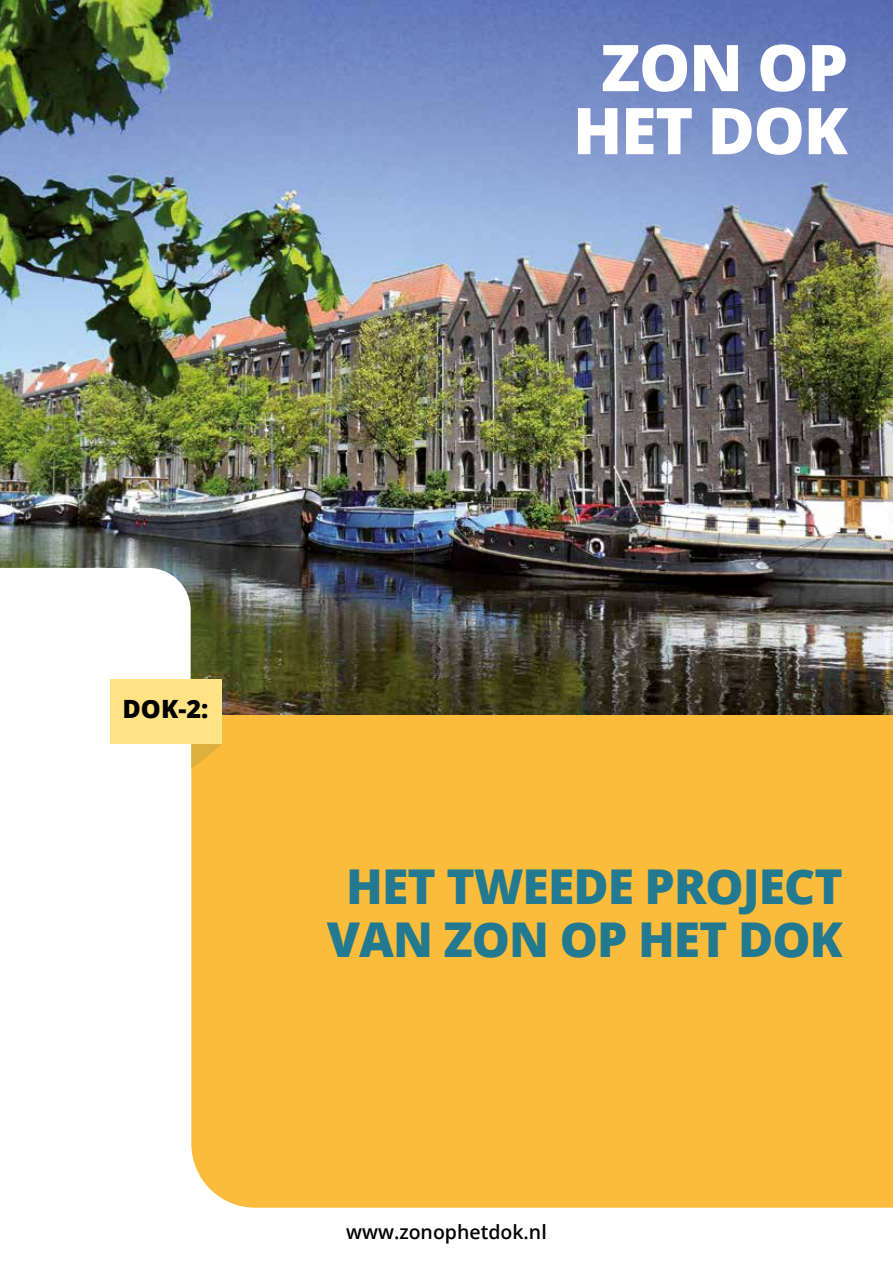
<style>
.page{position:relative;width:893px;height:1263px;background:#fff}
.page>*{position:absolute;margin:0;border:0;box-sizing:border-box;transform-origin:0 0}
.t1{font:800 64.5px/63px "Open Sans";letter-spacing:-.02em;color:#fff;text-align:center}
.t2{font:800 48px/52.3px "Open Sans";letter-spacing:-.02em;color:#237a90;text-align:center}
.t3{font:800 25.2px "Open Sans";color:#000}
.t4{font:600 19.5px "Open Sans";color:#000}
</style>
<div class="page">
<div style="left:191px;top:714px;width:702px;height:494px;background:#fbbc3b"></div>
<img style="left:0;top:0;width:893px;height:714px">
<svg style="left:0;top:568px;width:191px;height:176px"></svg>
<div style="left:111px;top:679px;width:111px;height:65px;background:#ffe385"></div>
<svg style="left:191px;top:744px;width:31px;height:25px"></svg>
<h1 class="t1" style="left:573px;top:33px;width:277px">ZON OP<br>HET DOK</h1>
<p class="t3" style="left:122px;top:689px;width:87px">DOK-2:</p>
<p class="t2" style="left:327px;top:858px;width:517px">HET TWEEDE PROJECT<br>VAN ZON OP HET DOK</p>
<p class="t4" style="left:346px;top:1219px;width:202px">www.zonophetdok.nl</p>
</div>
